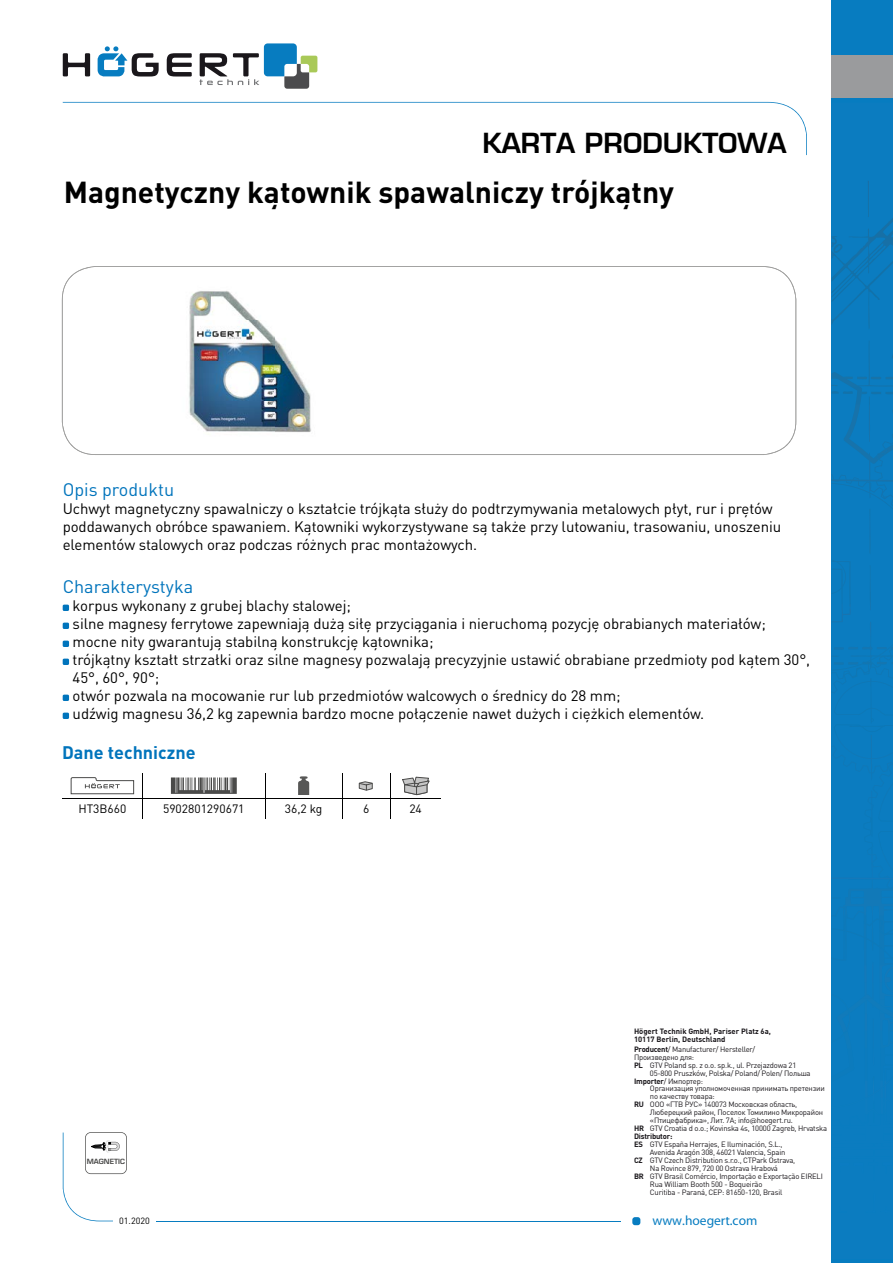
<style>
.page{position:relative;width:893px;height:1263px;background:#fff}
.page>*{position:absolute;margin:0;border:0;box-sizing:border-box;transform-origin:0 0}
.t1{font:700 30px "DIN Pro";color:#000}
.t2{font:700 27px "Euromode";color:#000}
.t3{font:18px "DIN Pro";color:#0074bc}
.t4{font:700 18px "DIN Pro";color:#0074bc}
.t5{font:15px/18px "DIN Pro";letter-spacing:-.005em;color:#000}
.t6{font:13.5px "Myriad Pro";color:#077cc0}
.t7{font:12px "DIN Pro";color:#000}
.t8{font:9px "DIN Pro";color:#000}
.t9{font:7.65px "DIN Pro";letter-spacing:-.025em;color:#1a171b}
.t10{font:700 7.65px/7.9px "DIN Pro";color:#1a171b}
.t11{font:700 7.65px "DIN Pro";letter-spacing:-.025em;color:#1a171b}
.t12{font:700 7.05px "Euromode";color:#4a4a49}
.s1{font-weight:700}
.s2{font-family:"Merel"}
</style>
<div class="page">
<svg style="left:63px;top:53px;width:27px;height:23px"></svg>
<svg style="left:167px;top:53px;width:25px;height:24px"></svg>
<svg style="left:97px;top:46px;width:62px;height:31px"></svg>
<svg style="left:200px;top:43px;width:117px;height:46px"></svg>
<div style="left:632px;top:1217px;width:8px;height:8px;background:#077cc0;border-radius:3px"></div>
<svg style="left:63px;top:102px;width:744px;height:53px"></svg>
<hr style="left:156px;top:1220px;width:464px;height:1px;background:#077cc0">
<div style="left:831px;top:0;width:62px;height:1263px;background:#077cc0"></div>
<img style="left:831px;top:236px;width:37px;height:28px">
<img style="left:831px;top:273px;width:51px;height:55px">
<img style="left:869px;top:222px;width:24px;height:36px">
<img style="left:868px;top:181px;width:1px;height:36px">
<svg style="left:833px;top:244px;width:9px;height:9px"></svg>
<img style="left:849px;top:222px;width:40px;height:26px">
<svg style="left:831px;top:341px;width:62px;height:565px"></svg>
<img style="left:838px;top:906px;width:55px;height:186px">
<img style="left:831px;top:877px;width:62px;height:2px">
<img style="left:848px;top:647px;width:45px;height:3px">
<div style="left:831px;top:56px;width:62px;height:42px;background:#9a9b9d"></div>
<svg style="left:62px;top:266px;width:734px;height:189px"></svg>
<svg style="left:63px;top:605px;width:6px;height:6px"></svg>
<svg style="left:63px;top:623px;width:6px;height:6px"></svg>
<svg style="left:63px;top:641px;width:6px;height:6px"></svg>
<svg style="left:63px;top:659px;width:6px;height:6px"></svg>
<svg style="left:63px;top:695px;width:6px;height:6px"></svg>
<svg style="left:63px;top:713px;width:6px;height:6px"></svg>
<hr style="left:62px;top:798px;width:81px;height:1px;background:#000">
<hr style="left:143px;top:798px;width:122px;height:1px;background:#000">
<svg style="left:142px;top:773px;width:1px;height:45px"></svg>
<hr style="left:265px;top:798px;width:77px;height:1px;background:#000">
<svg style="left:265px;top:773px;width:1px;height:45px"></svg>
<hr style="left:342px;top:798px;width:48px;height:1px;background:#000">
<svg style="left:342px;top:773px;width:1px;height:45px"></svg>
<hr style="left:390px;top:798px;width:51px;height:1px;background:#000">
<svg style="left:390px;top:773px;width:1px;height:45px"></svg>
<svg style="left:71px;top:777px;width:63px;height:17px"></svg>
<svg style="left:171px;top:777px;width:66px;height:17px"></svg>
<svg style="left:298px;top:776px;width:11px;height:19px"></svg>
<svg style="left:359px;top:781px;width:14px;height:10px"></svg>
<svg style="left:402px;top:776px;width:28px;height:19px"></svg>
<svg style="left:63px;top:1132px;width:64px;height:89px"></svg>
<img style="left:180px;top:280px;width:142px;height:162px">
<h2 class="t2" style="left:482px;top:126px;width:306px">KARTA PRODUKTOWA</h2>
<h1 class="t1" style="left:64px;top:172px;width:612px">Magnetyczny kątownik spawalniczy trójkątny</h1>
<p class="t3" style="left:63px;top:477px;width:113px">Opis produktu</p>
<p class="t5" style="left:63px;top:499px;width:720px">Uchwyt magnetyczny spawalniczy o kształcie trójkąta służy do podtrzymywania metalowych płyt, rur i prętów poddawanych obróbce spawaniem. Kątowniki wykorzystywane są także przy lutowaniu, trasowaniu, unoszeniu elementów stalowych oraz podczas różnych prac montażowych.</p>
<p class="t3" style="left:63px;top:574px;width:132px">Charakterystyka</p>
<p class="t5" style="left:73px;top:596px;width:739px">korpus wykonany z grubej blachy stalowej;<br>silne magnesy ferrytowe zapewniają dużą siłę przyciągania i nieruchomą pozycję obrabianych materiałów; mocne nity gwarantują stabilną konstrukcję kątownika;<br>trójkątny kształt strzałki oraz silne magnesy pozwalają precyzyjnie ustawić obrabiane przedmioty pod kątem 30°, 45°, 60°, 90°;<br>otwór pozwala na mocowanie rur lub przedmiotów walcowych o średnicy do 28 mm;<br>udźwig magnesu 36,2 kg zapewnia bardzo mocne połączenie nawet dużych i ciężkich elementów.</p>
<p class="t4" style="left:62px;top:740px;width:135px">Dane techniczne</p>
<p class="t7" style="left:78px;top:801px;width:50px">HT3B660</p>
<p class="t7" style="left:163px;top:801px;width:83px">5902801290671</p>
<p class="t7" style="left:285px;top:801px;width:39px">36,2 kg</p>
<p class="t7" style="left:363px;top:801px;width:8px">6</p>
<p class="t7" style="left:409px;top:801px;width:14px">24</p>
<p class="t12" style="left:87px;top:1157px;width:40px">MAGNETIC</p>
<p class="t8" style="left:119px;top:1214px;width:32px">01.2020</p>
<p class="t10" style="left:634px;top:1027px;width:138px">Högert Technik GmbH, Pariser Platz 6a,<br>10117 Berlin, Deutschland</p>
<p class="t9" style="left:634px;top:1044px;width:123px"><span class="s1">Producent</span>/ Manufacturer/ Hersteller/</p>
<p class="t9" style="left:634px;top:1052px;width:62px">Произведено для:</p>
<p class="t9" style="left:634px;top:1059px;width:164px"><span class="s1">PL</span> GTV Poland sp. z o.o. sp.k., ul. Przejazdowa 21</p>
<p class="t9" style="left:650px;top:1067px;width:162px">05-800 Pruszków, Polska/ Poland/ Polen/ Польша</p>
<p class="t9" style="left:634px;top:1075px;width:71px"><span class="s1">Importer</span>/ Импортер:</p>
<p class="t9" style="left:650px;top:1083px;width:176px">Организация уполномоченная принимать претензии</p>
<p class="t9" style="left:650px;top:1091px;width:66px">по качеству товара:</p>
<p class="t9" style="left:634px;top:1099px;width:165px"><span class="s1">RU</span> ООО «ГТВ РУС» 140073 Московская область,</p>
<p class="t9" style="left:650px;top:1107px;width:175px">Люберецкий район, Поселок Томилино Микрорайон</p>
<p class="t9" style="left:650px;top:1115px;width:144px">«Птицефабрика», Лит. 7А; info<span class="s2">@</span>hoegert.ru.</p>
<p class="t9" style="left:634px;top:1123px;width:195px"><span class="s1">HR</span> GTV Croatia d o.o.; Kovinska 4s, 10000 Zagreb, Hrvatska</p>
<p class="t11" style="left:634px;top:1131px;width:40px">Distributor:</p>
<p class="t9" style="left:634px;top:1139px;width:150px"><span class="s1">ES</span> GTV España Herrajes, E Iluminación, S.L.,</p>
<p class="t9" style="left:650px;top:1147px;width:137px">Avenida Aragón 308, 46021 Valencia, Spain</p>
<p class="t9" style="left:634px;top:1155px;width:163px"><span class="s1">CZ</span> GTV Czech Distribution s.r.o., CTPark Ostrava,</p>
<p class="t9" style="left:650px;top:1163px;width:129px">Na Rovince 879, 720 00 Ostrava Hrabová</p>
<p class="t9" style="left:634px;top:1171px;width:190px"><span class="s1">BR</span> GTV Brasil Comércio, Importação e Exportação EIRELI</p>
<p class="t9" style="left:650px;top:1179px;width:114px">Rua William Booth 500 - Boqueirão</p>
<p class="t9" style="left:650px;top:1187px;width:134px">Curitiba - Paraná, CEP: 81650-120, Brasil</p>
<p class="t6" style="left:652px;top:1212px;width:106px">www.hoegert.com</p>
</div>
